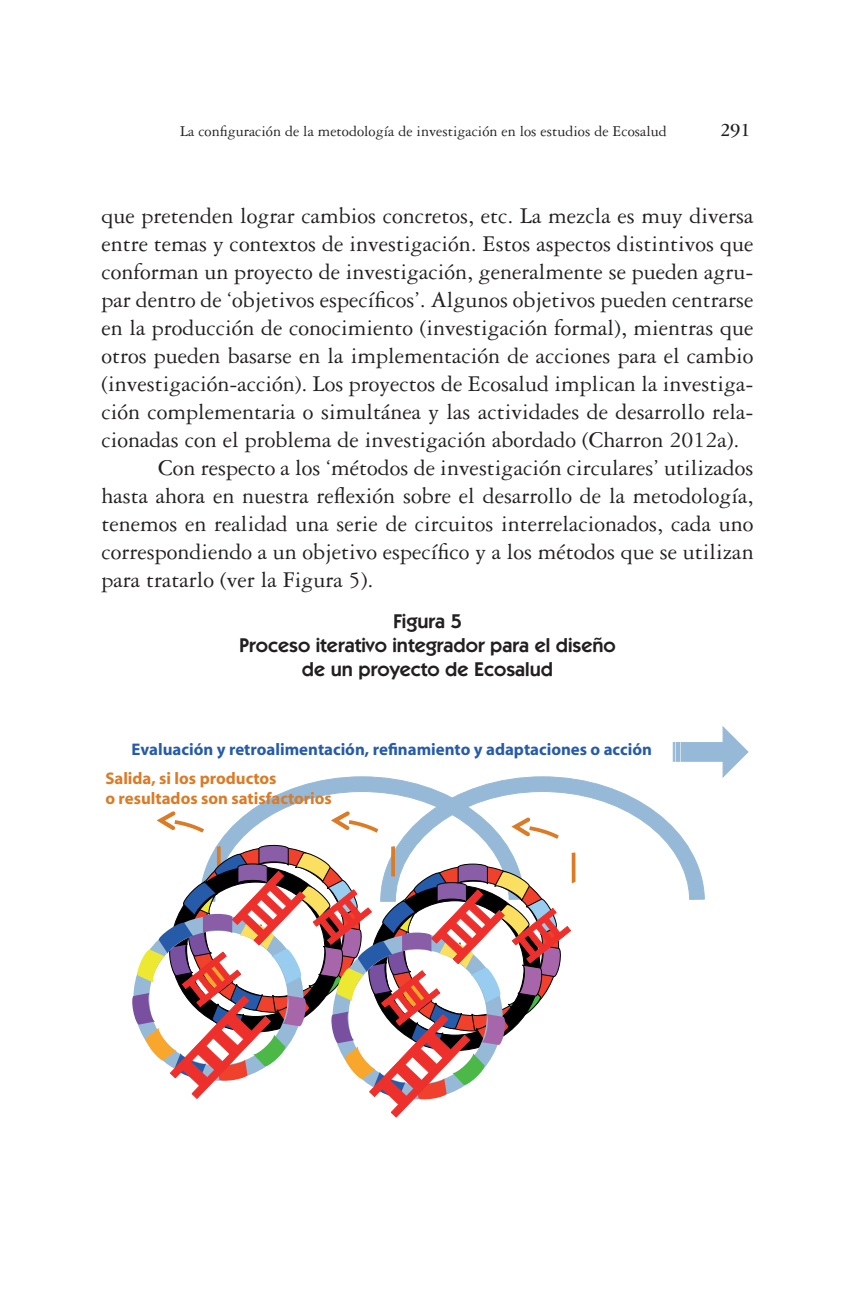
<style>
.page{position:relative;width:855px;height:1316px;background:#fff}
.page>*{position:absolute;margin:0;border:0;box-sizing:border-box;transform-origin:0 0}
.t1{font:24px "Garamond Three";color:#231f20}
.t2{font:600 20px/24px "Itc Kabel";color:#231f20;text-align:center}
.t3{font:700 20px "Garamond Three";color:#231f20}
.t4{font:700 16.8px "Myriad";color:#265ba9}
.t5{font:700 16.8px/20.2px "Myriad";color:#db7b26}
.t6{font:16px "Garamond Three";color:#231f20}
.t7{font:12.4px "Calibri";color:#000001}
</style>
<div class="page">
<svg style="left:132px;top:726px;width:617px;height:392px"></svg>
<p class="t6" style="left:180px;top:122px;width:488px">La configuración de la metodología de investigación en los estudios de Ecosalud</p>
<p class="t3" style="left:720px;top:119px;width:31px">291</p>
<p class="t1" style="left:101px;top:203px;width:653px">que pretenden lograr cambios concretos, etc. La mezcla es muy diversa</p>
<p class="t1" style="left:101px;top:231px;width:653px">entre temas y contextos de investigación. Estos aspectos distintivos que</p>
<p class="t1" style="left:101px;top:259px;width:654px">conforman un proyecto de investigación, generalmente se pueden agru-</p>
<p class="t1" style="left:101px;top:287px;width:653px">par dentro de ‘objetivos específicos’. Algunos objetivos pueden centrarse</p>
<p class="t1" style="left:101px;top:315px;width:653px">en la producción de conocimiento (investigación formal), mientras que</p>
<p class="t1" style="left:101px;top:343px;width:653px">otros pueden basarse en la implementación de acciones para el cambio</p>
<p class="t1" style="left:101px;top:371px;width:653px">(investigación-acción). Los proyectos de Ecosalud implican la investiga-</p>
<p class="t1" style="left:101px;top:399px;width:654px">ción complementaria o simultánea y las actividades de desarrollo rela-</p>
<p class="t1" style="left:101px;top:427px;width:639px">cionadas con el problema de investigación abordado (Charron 2012a).</p>
<p class="t1" style="left:158px;top:455px;width:597px">Con respecto a los ‘métodos de investigación circulares’ utilizados</p>
<p class="t1" style="left:101px;top:483px;width:653px">hasta ahora en nuestra reflexión sobre el desarrollo de la metodología,</p>
<p class="t1" style="left:101px;top:511px;width:653px">tenemos en realidad una serie de circuitos interrelacionados, cada uno</p>
<p class="t1" style="left:101px;top:539px;width:654px">correspondiendo a un objetivo específico y a los métodos que se utilizan</p>
<p class="t1" style="left:101px;top:567px;width:273px">para tratarlo (ver la Figura 5).</p>
<p class="t2" style="left:239px;top:609px;width:378px">Figura 5<br>Proceso iterativo integrador para el diseño de un proyecto de Ecosalud</p>
<p class="t4" style="left:131px;top:741px;width:522px">Evaluación y retroalimentación, refinamiento y adaptaciones o acción</p>
<p class="t5" style="left:105px;top:769px;width:228px">Salida, si los productos<br>o resultados son satisfactorios</p>
<p class="t7" style="left:259px;top:921px;width:6px">!</p>
<p class="t7" style="left:458px;top:939px;width:6px">!</p>
</div>
